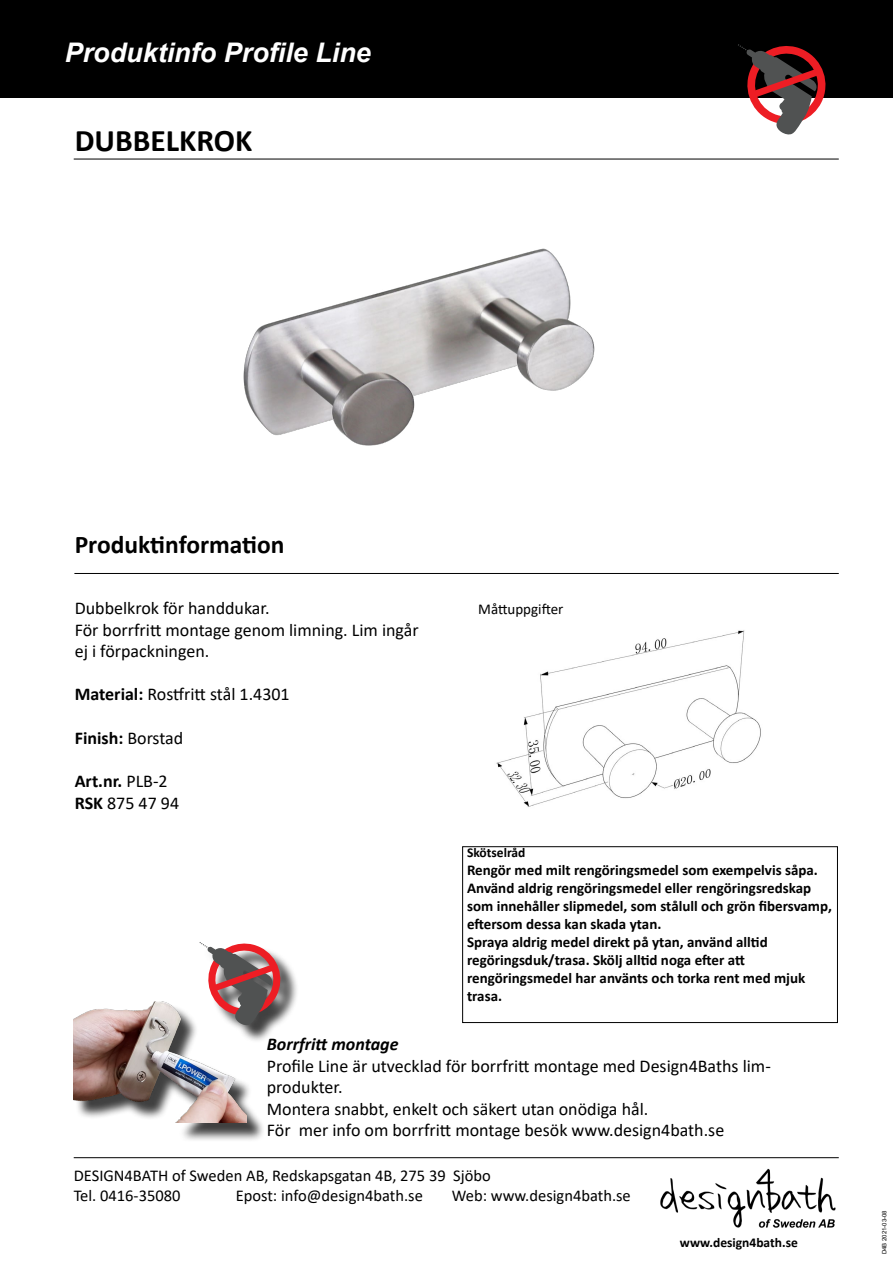
<style>
.page{position:relative;width:893px;height:1263px;background:#fff}
.page>*{position:absolute;margin:0;border:0;box-sizing:border-box;transform-origin:0 0}
.t1{font:700 31.5px "Calibri";color:#000}
.t2{font:italic 700 27px "Arial";color:#fff}
.t3{font:700 25.5px "Calibri";color:#000}
.t4{font:18px/21.6px "Calibri";color:#000}
.t5{font:italic 700 18px "Calibri";color:#000}
.t6{font:700 18px "Calibri";color:#000}
.t7{font:16.5px/19.8px "Calibri";color:#000}
.t8{font:700 15px/18px "Calibri";color:#000}
.t9{font:15px "Calibri";color:#000}
.t10{font:700 13.5px "Calibri";color:#000}
.t11{font:6px "Arial";color:#000}
.s1{font-weight:700}
.s2{font-weight:400}
</style>
<div class="page">
<div style="left:0;top:0;width:893px;height:98px;background:#000"></div>
<svg style="left:738px;top:44px;width:88px;height:91px"></svg>
<img style="left:660px;top:1168px;width:176px;height:60px">
<img style="left:243px;top:248px;width:352px;height:198px">
<img style="left:496px;top:630px;width:265px;height:177px">
<hr style="left:74px;top:159px;width:765px;height:1px;background:#000">
<hr style="left:74px;top:573px;width:765px;height:1px;background:#000">
<hr style="left:74px;top:1157px;width:765px;height:1px;background:#000">
<div style="left:75px;top:1003px;width:190px;height:139px;background:#000;opacity:.75"></div>
<img style="left:73px;top:1001px;width:174px;height:122px">
<div style="left:462px;top:846px;width:376px;height:177px;border:1px solid #000"></div>
<div style="left:203px;top:945px;width:96px;height:98px;background:#000;opacity:.75"></div>
<svg style="left:199px;top:942px;width:83px;height:84px"></svg>
<h2 class="t2" style="left:65px;top:34px;width:308px">Produktinfo Profile Line</h2>
<h1 class="t1" style="left:75px;top:119px;width:179px">DUBBELKROK</h1>
<h3 class="t3" style="left:75px;top:527px;width:211px">Produktinformation</h3>
<p class="t4" style="left:75px;top:597px;width:345px">Dubbelkrok för handdukar.<br>För borrfritt montage genom limning. Lim ingår ej i förpackningen.</p>
<p class="t4" style="left:75px;top:683px;width:216px"><span class="s1">Material:</span> Rostfritt stål 1.4301</p>
<p class="t6" style="left:75px;top:725px;width:110px">Finish: <span class="s2">Borstad</span></p>
<p class="t4" style="left:75px;top:770px;width:106px"><span class="s1">Art.nr.</span> PLB-2<br><span class="s1">RSK</span> 875 47 94</p>
<p class="t9" style="left:478px;top:599px;width:87px">Måttuppgifter</p>
<p class="t10" style="left:467px;top:843px;width:60px">Skötselråd</p>
<p class="t8" style="left:467px;top:860px;width:366px">Rengör med milt rengöringsmedel som exempelvis såpa.<br>Använd aldrig rengöringsmedel eller rengöringsredskap som innehåller slipmedel, som stålull och grön fibersvamp, eftersom dessa kan skada ytan.<br>Spraya aldrig medel direkt på ytan, använd alltid regöringsduk/trasa. Skölj alltid noga efter att rengöringsmedel har använts och torka rent med mjuk trasa.</p>
<p class="t5" style="left:267px;top:1031px;width:133px">Borrfritt montage</p>
<p class="t4" style="left:267px;top:1054px;width:505px">Profile Line är utvecklad för borrfritt montage med Design4Baths lim&shy;produkter.<br>Montera snabbt, enkelt och säkert utan onödiga hål.<br>För mer info om borrfritt montage besök www.design4bath.se</p>
<p class="t7" style="left:74px;top:1165px;width:419px">DESIGN4BATH of Sweden AB, Redskapsgatan 4B, 275 39 Sjöbo<br>Tel. 0416-35080</p>
<p class="t7" style="left:236px;top:1185px;width:189px">Epost: info@design4bath.se</p>
<p class="t7" style="left:452px;top:1185px;width:181px">Web: www.design4bath.se</p>
<p class="t10" style="left:680px;top:1232px;width:119px">www.design4bath.se</p>
<p class="t11" style="left:880px;top:1254px;width:46px;rotate:-90deg">D4B 2021-03-08</p>
</div>
